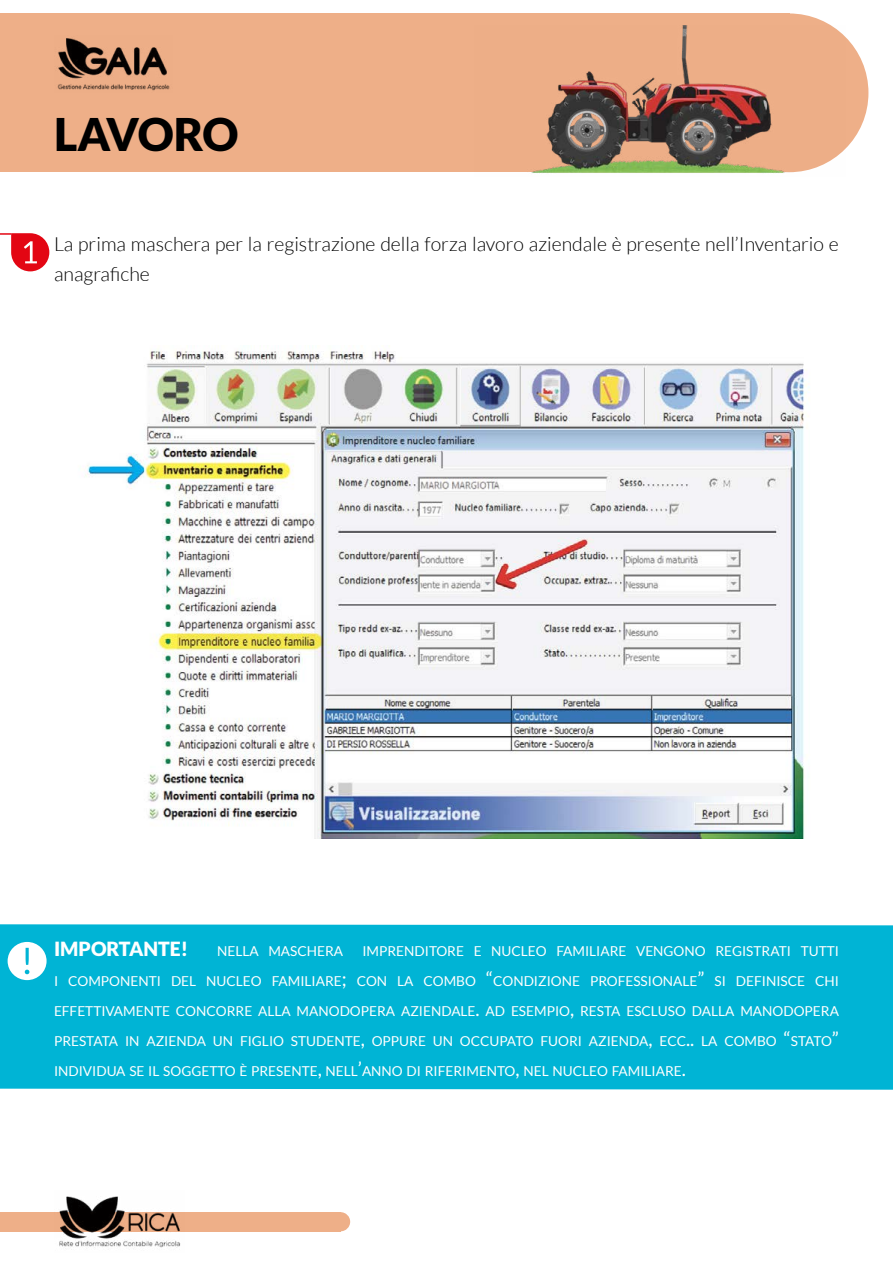
<style>
.page{position:relative;width:893px;height:1263px;background:#fff}
.page>*{position:absolute;margin:0;border:0;box-sizing:border-box;transform-origin:0 0}
.t1{font:900 45px "Lato";letter-spacing:-.025em;color:#000}
.t2{font:300 19.5px/30px "Lato";color:#000}
.t3{font:900 19.5px "Lato";color:#fff}
.t4{font:13.65px/30px "Lato";color:#fff;text-align:justify}
.s1{font-size:19.5px}
</style>
<div class="page">
<div style="left:0;top:1212px;width:341px;height:19px;background:#eeaf88"></div>
<img style="left:54px;top:1196px;width:130px;height:54px">
<div style="left:331px;top:1212px;width:19px;height:19px;background:#eeaf88;border-radius:50%"></div>
<div style="left:0;top:13px;width:789px;height:159px;background:#eeaf88"></div>
<div style="left:710px;top:13px;width:158px;height:159px;background:#eeaf88;border-radius:50%"></div>
<img style="left:531px;top:26px;width:314px;height:147px">
<img style="left:57px;top:38px;width:113px;height:53px">
<div style="left:0;top:924px;width:893px;height:166px;background:#00b4d5"></div>
<svg style="left:0;top:233px;width:49px;height:38px"></svg>
<img style="left:85px;top:350px;width:722px;height:488px">
<div style="left:8px;top:942px;width:39px;height:38px;background:#fff;border-radius:50%"></div>
<svg style="left:25px;top:948px;width:4px;height:26px"></svg>
<h1 class="t1" style="left:54px;top:109px;width:186px">LAVORO</h1>
<h2 class="t2" style="left:54px;top:229px;width:786px">La prima maschera per la registrazione della forza lavoro aziendale è presente nell’Inventario e anagrafiche</h2>
<h2 class="t3" style="left:54px;top:937px;width:136px">IMPORTANTE!</h2>
<p class="t4" style="left:54px;top:936px;width:786px;text-indent:163px">NELLA MASCHERA IMPRENDITORE E NUCLEO FAMILIARE VENGONO REGISTRATI TUTTI I COMPONENTI DEL NUCLEO FAMILIARE<span class="s1">;</span> CON LA COMBO <span class="s1">“</span>CONDIZIONE PROFESSIONALE<span class="s1">”</span> SI DEFINISCE CHI EFFETTIVAMENTE CONCORRE ALLA MANODOPERA AZIENDALE<span class="s1">.</span> AD ESEMPIO<span class="s1">,</span> RESTA ESCLUSO DALLA MANODOPERA PRESTATA IN AZIENDA UN FIGLIO STUDENTE<span class="s1">,</span> OPPURE UN OCCUPATO FUORI AZIENDA<span class="s1">,</span> ECC<span class="s1">..</span> LA COMBO <span class="s1">“</span>STATO<span class="s1">” </span>INDIVIDUA SE IL SOGGETTO È PRESENTE<span class="s1">,</span> NELL<span class="s1">’</span>ANNO DI RIFERIMENTO<span class="s1">,</span> NEL NUCLEO FAMILIARE<span class="s1">.</span></p>
</div>
